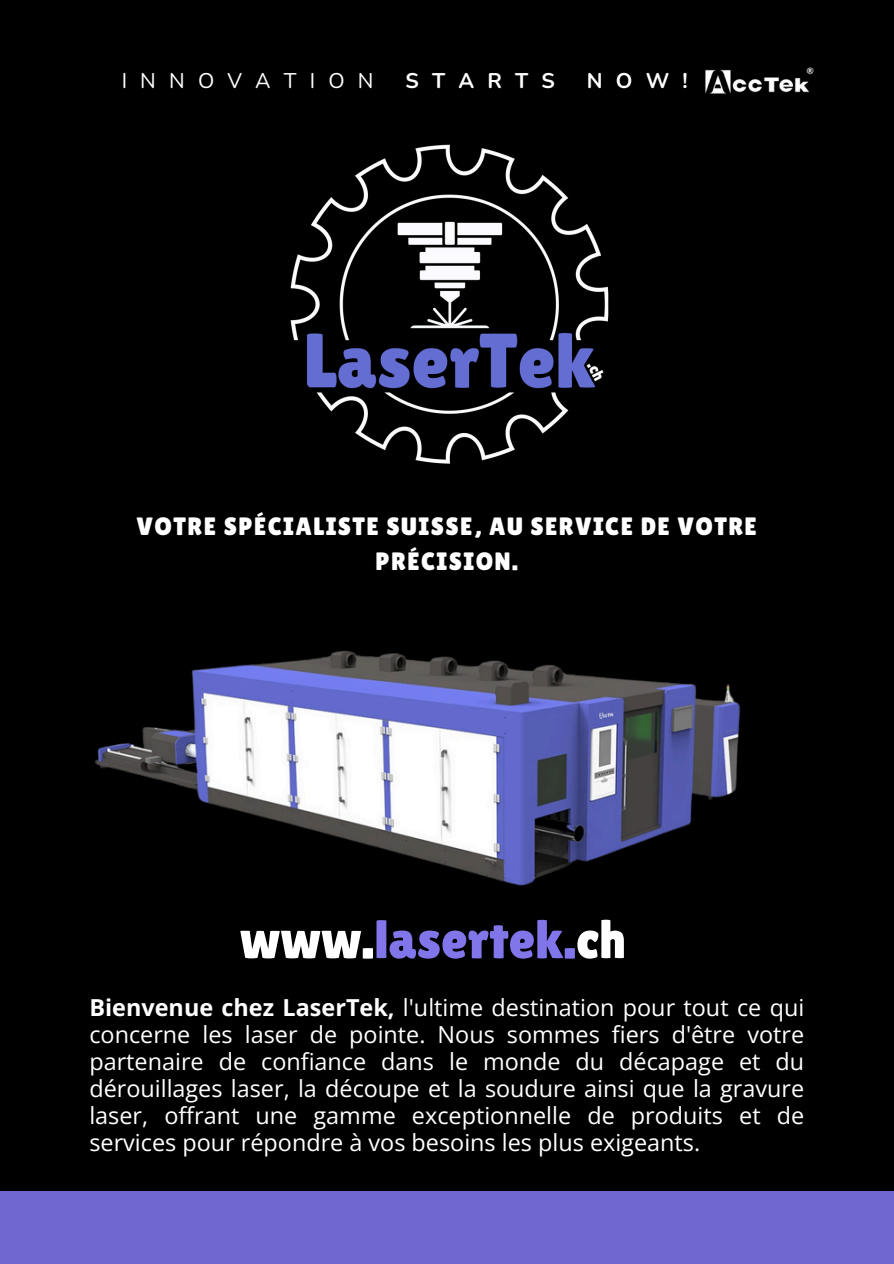
<style>
.page{position:relative;width:894px;height:1264px;background:#fff}
.page>*{position:absolute;margin:0;border:0;box-sizing:border-box;transform-origin:0 0}
.t1{font:54px "Lilita One";color:#8075e9}
.t2{font:25.05px/35px "Lilita One";letter-spacing:.055em;color:#fff;text-align:center}
.t3{font:23.4px/27px "Open Sans";color:#fff;text-align:justify}
.t4{font:21.15px "Nunito";letter-spacing:.62em;color:#fff}
.t5{font:700 21.15px "Nunito";letter-spacing:.62em;color:#fff}
.s1{color:#fff}
.s2{font-weight:700}
</style>
<div class="page">
<div style="left:0;top:0;width:893px;height:1263px;background:#000"></div>
<img style="left:95px;top:650px;width:646px;height:236px">
<img style="left:705px;top:67px;width:109px;height:27px">
<div style="left:0;top:1190px;width:893px;height:73px;background:#7067d1"></div>
<img style="left:290px;top:144px;width:319px;height:320px">
<p class="t4" style="left:122px;top:66px;width:253px">INNOVATION</p>
<p class="t5" style="left:405px;top:66px;width:151px">STARTS</p>
<p class="t5" style="left:586px;top:66px;width:102px">NOW!</p>
<h2 class="t2" style="left:137px;top:508px;width:621px">VOTRE SPÉCIALISTE SUISSE, AU SERVICE DE VOTRE<br>PRÉCISION.</h2>
<p class="t1" style="left:240px;top:908px;width:388px"><span class="s1">www.</span>lasertek.<span class="s1">ch</span></p>
<p class="t3" style="left:89px;top:993px;width:716px"><span class="s2">Bienvenue chez LaserTek,</span> l'ultime destination pour tout ce qui concerne les laser de pointe. Nous sommes fiers d'être votre partenaire de confiance dans le monde du décapage et du dérouillages laser, la découpe et la soudure ainsi que la gravure laser, offrant une gamme exceptionnelle de produits et de services pour répondre à vos besoins les plus exigeants.</p>
</div>
